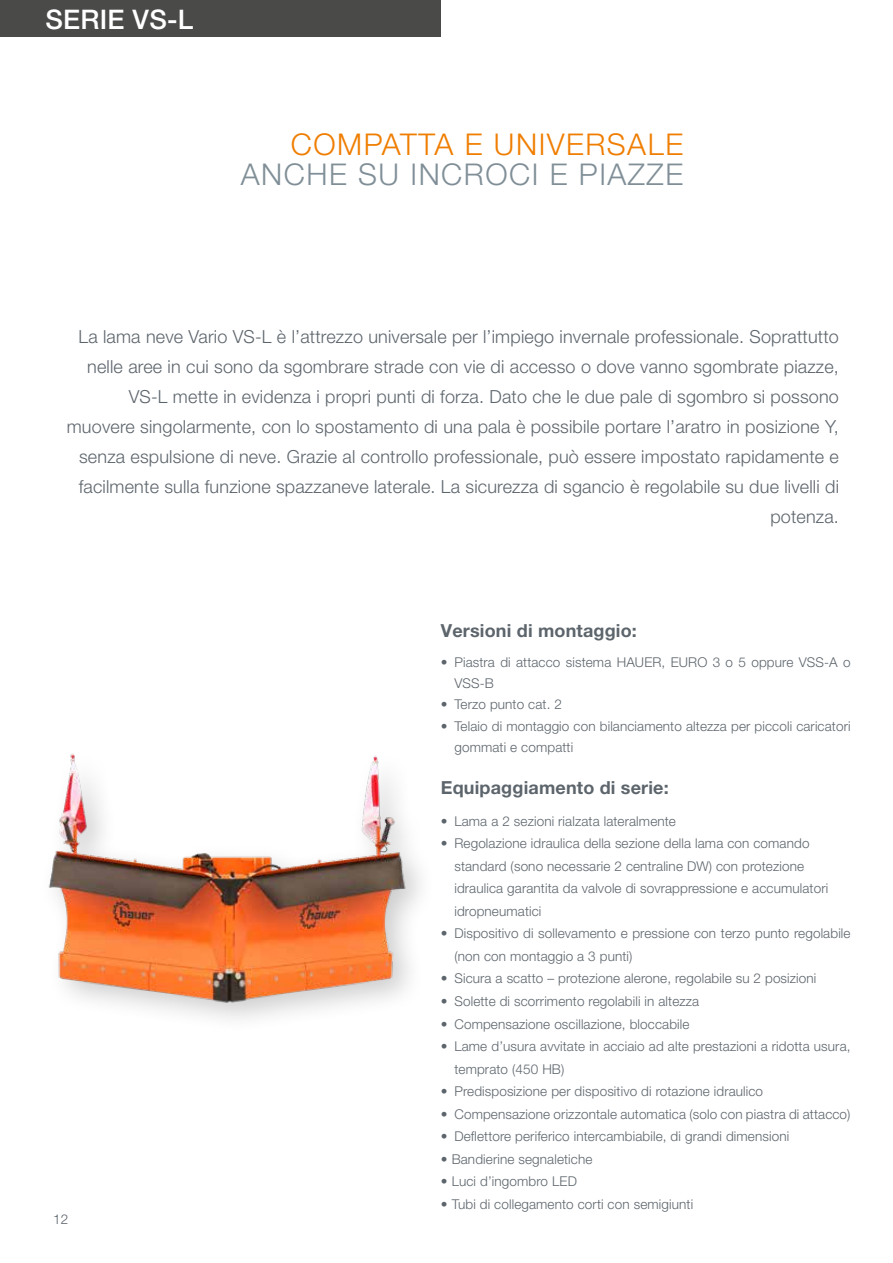
<style>
.page{position:relative;width:893px;height:1263px;background:#fff}
.page>*{position:absolute;margin:0;border:0;box-sizing:border-box;transform-origin:0 0}
.t1{font:300 30px "Helvetica Neue LT Pro";letter-spacing:.05em;color:#808f97}
.t2{font:300 30px "Helvetica Neue LT Pro";letter-spacing:.05em;color:#ef7d00}
.t3{font:500 27px "Helvetica Neue LT Pro";letter-spacing:.01em;color:#fff}
.t4{font:300 18px/30px "Helvetica Neue LT Pro";letter-spacing:.01em;color:#5d656c;text-align:right}
.t5{font:700 18px "Helvetica Neue LT Pro";letter-spacing:.01em;color:#5d656c}
.t6{font:300 13.5px/22.5px "Helvetica Neue LT Pro";letter-spacing:.01em;color:#5d656c}
</style>
<div class="page">
<div style="left:0;top:0;width:441px;height:36px;background:#4a4a49"></div>
<img style="left:48px;top:753px;width:373px;height:266px">
<h2 class="t3" style="left:45px;top:3px;width:149px">SERIE VS-L</h2>
<h1 class="t2" style="left:291px;top:126px;width:394px">COMPATTA E UNIVERSALE</h1>
<h1 class="t1" style="left:241px;top:156px;width:444px">ANCHE SU INCROCI E PIAZZE</h1>
<p class="t4" style="left:67px;top:321px;width:774px">La lama neve Vario VS-L è l’attrezzo universale per l’impiego invernale professionale. Soprattutto nelle aree in cui sono da sgombrare strade con vie di accesso o dove vanno sgombrate piazze, VS-L mette in evidenza i propri punti di forza. Dato che le due pale di sgombro si possono muovere singolarmente, con lo spostamento di una pala è possibile portare l’aratro in posizione Y, senza espulsione di neve. Grazie al controllo professionale, può essere impostato rapidamente e facilmente sulla funzione spazzaneve laterale. La sicurezza di sgancio è regolabile su due livelli di potenza.</p>
<p class="t6" style="left:53px;top:1207px;width:17px">12</p>
<h3 class="t5" style="left:441px;top:619px;width:198px">Versioni di montaggio:</h3>
<p class="t6" style="left:454px;top:651px;width:398px;line-height:21px;text-indent:-14px">• Piastra di attacco sistema HAUER, EURO 3 o 5 oppure VSS-A o<br>VSS-B</p>
<p class="t6" style="left:441px;top:693px;width:123px">• Terzo punto cat. 2</p>
<p class="t6" style="left:454px;top:716px;width:398px;line-height:21px;text-indent:-14px">• Telaio di montaggio con bilanciamento altezza per piccoli caricatori gommati e compatti</p>
<h3 class="t5" style="left:441px;top:777px;width:229px">Equipaggiamento di serie:</h3>
<p class="t6" style="left:441px;top:809px;width:237px">• Lama a 2 sezioni rialzata lateralmente</p>
<p class="t6" style="left:454px;top:832px;width:375px;text-indent:-14px">• Regolazione idraulica della sezione della lama con comando standard (sono necessarie 2 centraline DW) con protezione idraulica garantita da valvole di sovrappressione e accumulatori idropneumatici</p>
<p class="t6" style="left:454px;top:922px;width:398px;text-indent:-14px">• Dispositivo di sollevamento e pressione con terzo punto regolabile (non con montaggio a 3 punti)</p>
<p class="t6" style="left:441px;top:967px;width:377px">• Sicura a scatto – protezione alerone, regolabile su 2 posizioni</p>
<p class="t6" style="left:441px;top:990px;width:260px">• Solette di scorrimento regolabili in altezza</p>
<p class="t6" style="left:441px;top:1012px;width:250px">• Compensazione oscillazione, bloccabile</p>
<p class="t6" style="left:454px;top:1035px;width:398px;text-indent:-14px">• Lame d’usura avvitate in acciaio ad alte prestazioni a ridotta usura, temprato (450 HB)</p>
<p class="t6" style="left:441px;top:1080px;width:324px">• Predisposizione per dispositivo di rotazione idraulico</p>
<p class="t6" style="left:441px;top:1102px;width:411px">• Compensazione orizzontale automatica (solo con piastra di attacco)</p>
<p class="t6" style="left:441px;top:1125px;width:350px">• Deflettore periferico intercambiabile, di grandi dimensioni</p>
<p class="t6" style="left:441px;top:1147px;width:153px">• Bandierine segnaletiche</p>
<p class="t6" style="left:441px;top:1170px;width:137px">• Luci d’ingombro LED</p>
<p class="t6" style="left:441px;top:1192px;width:254px">• Tubi di collegamento corti con semigiunti</p>
</div>
